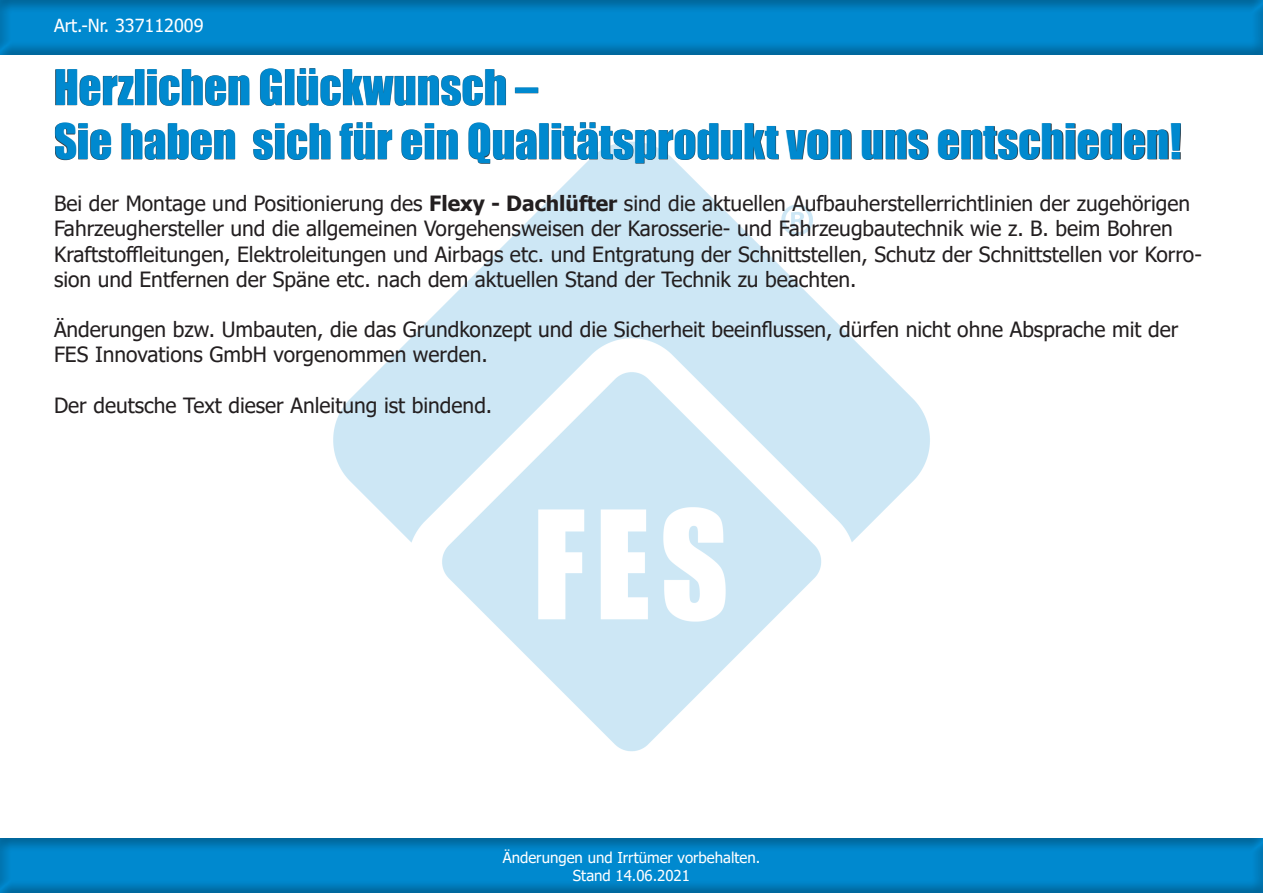
<style>
.page{position:relative;width:1263px;height:893px;background:#fff}
.page>*{position:absolute;margin:0;border:0;box-sizing:border-box;transform-origin:0 0}
.t1{font:45px "Impact";color:#0089cf}
.t2{font:21px/25.2px "Tahoma";color:#231f20}
.t3{font:18px "Tahoma";color:#fff}
.t4{font:15px/18px "Tahoma";color:#fff;text-align:center}
.s1{font-weight:700}
</style>
<div class="page">
<img style="left:333px;top:164px;width:597px;height:588px">
<div style="left:0;top:0;width:1263px;height:55px;background:#231f20;opacity:.5"></div>
<div style="left:55px;top:69px;width:1126px;height:95px;background:#231f20;opacity:.9"></div>
<div style="left:0;top:837px;width:1263px;height:56px;background:#231f20;opacity:.5"></div>
<hr style="left:1262px;top:837px;width:1px;height:56px;background:#231f20;opacity:.5">
<p class="t3" style="left:54px;top:14px;width:151px">Art.-Nr. 337112009</p>
<p class="t1" style="left:54px;top:53px;width:485px">Herzlichen Glückwunsch –</p>
<p class="t1" style="left:54px;top:107px;width:1129px">Sie haben sich für ein Qualitätsprodukt von uns entschieden!</p>
<p class="t2" style="left:54px;top:192px;width:1149px">Bei der Montage und Positionierung des <span class="s1">Flexy - Dachlüfter</span> sind die aktuellen Aufbauherstellerrichtlinien der zugehörigen Fahrzeughersteller und die allgemeinen Vorgehensweisen der Karosserie- und Fahrzeugbautechnik wie z. B. beim Bohren Kraftstoffleitungen, Elektroleitungen und Airbags etc. und Entgratung der Schnittstellen, Schutz der Schnittstellen vor Korro&shy;sion und Entfernen der Späne etc. nach dem aktuellen Stand der Technik zu beachten.</p>
<p class="t2" style="left:54px;top:318px;width:1126px">Änderungen bzw. Umbauten, die das Grundkonzept und die Sicherheit beeinflussen, dürfen nicht ohne Absprache mit der<br>FES Innovations GmbH vorgenommen werden.</p>
<p class="t2" style="left:54px;top:394px;width:440px">Der deutsche Text dieser Anleitung ist bindend.</p>
<p class="t4" style="left:503px;top:849px;width:259px">Änderungen und Irrtümer vorbehalten.<br>Stand 14.06.2021</p>
</div>
